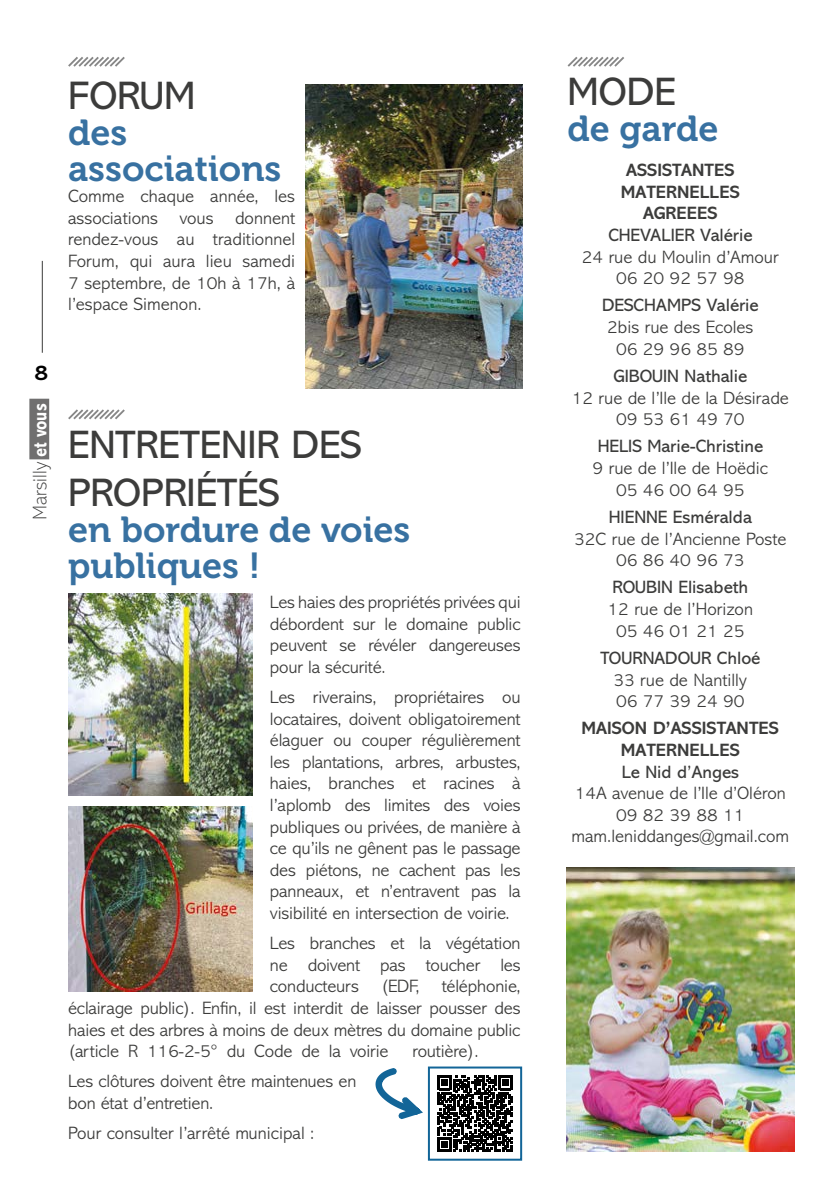
<style>
.page{position:relative;width:840px;height:1191px;background:#fff}
.page>*{position:absolute;margin:0;border:0;box-sizing:border-box;transform-origin:0 0}
.t1{font:40px/48px "Abadi MT Pro";color:#3c3c3b}
.t2{font:36px/36px "Museo 700";color:#3871a1}
.t3{font:700 21.6px "Abadi MT Pro";color:#000}
.t4{font:200 19.8px "Abadi MT Pro";color:#3c3c3b}
.t5{font:300 18px/21.6px "Abadi MT Pro";letter-spacing:-.01em;color:#3c3c3b;text-align:center}
.t6{font:18px "Abadi MT Pro";color:#3c3c3b}
.t7{font:700 18px/21.6px "Abadi MT Pro";color:#3c3c3b;text-align:center}
.s1{font-weight:700;font-stretch:condensed;color:#fff}
</style>
<div class="page">
<svg style="left:567px;top:57px;width:57px;height:10px"></svg>
<svg style="left:68px;top:409px;width:57px;height:11px"></svg>
<svg style="left:68px;top:57px;width:57px;height:10px"></svg>
<img style="left:566px;top:867px;width:228px;height:284px">
<svg style="left:375px;top:1068px;width:48px;height:51px"></svg>
<img style="left:68px;top:806px;width:185px;height:185px">
<img style="left:68px;top:594px;width:185px;height:201px">
<svg style="left:437px;top:1075px;width:75px;height:76px"></svg>
<div style="left:427px;top:1066px;width:95px;height:94px;border:2px solid #126598"></div>
<img style="left:305px;top:84px;width:217px;height:304px">
<div style="left:29px;top:399px;width:20px;height:60px;background:#706f6f"></div>
<hr style="left:42px;top:261px;width:1px;height:92px;background:#3c3c3b">
<h1 class="t1" style="left:68px;top:72px;width:129px">FORUM</h1>
<h2 class="t2" style="left:68px;top:115px;width:215px">des associations</h2>
<p class="t5" style="left:68px;top:186px;width:228px;text-align:justify">Comme chaque année, les associations vous donnent rendez-vous au traditionnel Forum, qui aura lieu samedi 7 septembre, de 10h à 17h, à l’espace Simenon.</p>
<p class="t3" style="left:34px;top:361px;width:15px">8</p>
<p class="t4" style="left:29px;top:520px;width:118px;rotate:-90deg">Marsilly <span class="s1">et vous</span></p>
<h1 class="t1" style="left:68px;top:421px;width:295px">ENTRETENIR DES<br>PROPRIÉTÉS</h1>
<h2 class="t2" style="left:68px;top:512px;width:343px">en bordure de voies publiques !</h2>
<p class="t5" style="left:270px;top:591px;width:252px;text-align:justify">Les haies des propriétés privées qui débordent sur le domaine public peuvent se révéler dangereuses pour la sécurité.</p>
<p class="t5" style="left:270px;top:686px;width:252px;text-align:justify">Les riverains, propriétaires ou locataires, doivent obligatoirement élaguer ou couper régulièrement les plantations, arbres, arbustes, haies, branches et racines à l’aplomb des limites des voies publiques ou privées, de manière à ce qu’ils ne gênent pas le passage des piétons, ne cachent pas les panneaux, et n’entravent pas la visibilité en intersection de voirie.</p>
<p class="t5" style="left:270px;top:932px;width:252px">Les branches et la végétation</p>
<p class="t5" style="left:270px;top:954px;width:252px">ne doivent pas toucher les</p>
<p class="t5" style="left:270px;top:976px;width:252px">conducteurs (EDF, téléphonie,</p>
<p class="t5" style="left:68px;top:997px;width:454px">éclairage public). Enfin, il est interdit de laisser pousser des</p>
<p class="t5" style="left:68px;top:1019px;width:453px">haies et des arbres à moins de deux mètres du domaine public</p>
<p class="t5" style="left:68px;top:1040px;width:322px">(article R 116-2-5° du Code de la voirie</p>
<p class="t5" style="left:412px;top:1040px;width:67px">routière).</p>
<p class="t5" style="left:68px;top:1070px;width:290px;text-align:left">Les clôtures doivent être maintenues en bon état d’entretien.</p>
<p class="t5" style="left:68px;top:1122px;width:247px">Pour consulter l’arrêté municipal :</p>
<h1 class="t1" style="left:567px;top:68px;width:109px">MODE</h1>
<h2 class="t2" style="left:567px;top:111px;width:152px">de garde</h2>
<p class="t7" style="left:620px;top:159px;width:120px">ASSISTANTES<br>MATERNELLES<br>AGREEES</p>
<p class="t6" style="left:608px;top:225px;width:145px">CHEVALIER Valérie</p>
<p class="t5" style="left:581px;top:246px;width:198px">24 rue du Moulin d’Amour<br>06 20 92 57 98</p>
<p class="t6" style="left:601px;top:295px;width:158px">DESCHAMPS Valérie</p>
<p class="t5" style="left:607px;top:316px;width:147px">2bis rue des Ecoles<br>06 29 96 85 89</p>
<p class="t6" style="left:613px;top:366px;width:135px">GIBOUIN Nathalie</p>
<p class="t5" style="left:571px;top:387px;width:218px">12 rue de l’Ile de la Désirade<br>09 53 61 49 70</p>
<p class="t6" style="left:597px;top:436px;width:167px">HELIS Marie-Christine</p>
<p class="t5" style="left:592px;top:457px;width:177px">9 rue de l’Ile de Hoëdic<br>05 46 00 64 95</p>
<p class="t6" style="left:608px;top:507px;width:144px">HIENNE Esméralda</p>
<p class="t5" style="left:574px;top:528px;width:213px">32C rue de l’Ancienne Poste<br>06 86 40 96 73</p>
<p class="t6" style="left:612px;top:577px;width:137px">ROUBIN Elisabeth</p>
<p class="t5" style="left:607px;top:598px;width:147px">12 rue de l’Horizon<br>05 46 01 21 25</p>
<p class="t6" style="left:600px;top:648px;width:161px">TOURNADOUR Chloé</p>
<p class="t5" style="left:613px;top:669px;width:135px;text-align:left">33 rue de Nantilly<br>06 77 39 24 90</p>
<p class="t7" style="left:581px;top:717px;width:199px">MAISON D’ASSISTANTES<br>MATERNELLES</p>
<p class="t6" style="left:621px;top:761px;width:119px">Le Nid d’Anges</p>
<p class="t5" style="left:571px;top:782px;width:219px">14A avenue de l’Ile d’Oléron<br>09 82 39 88 11 mam.leniddanges@gmail.com</p>
</div>
